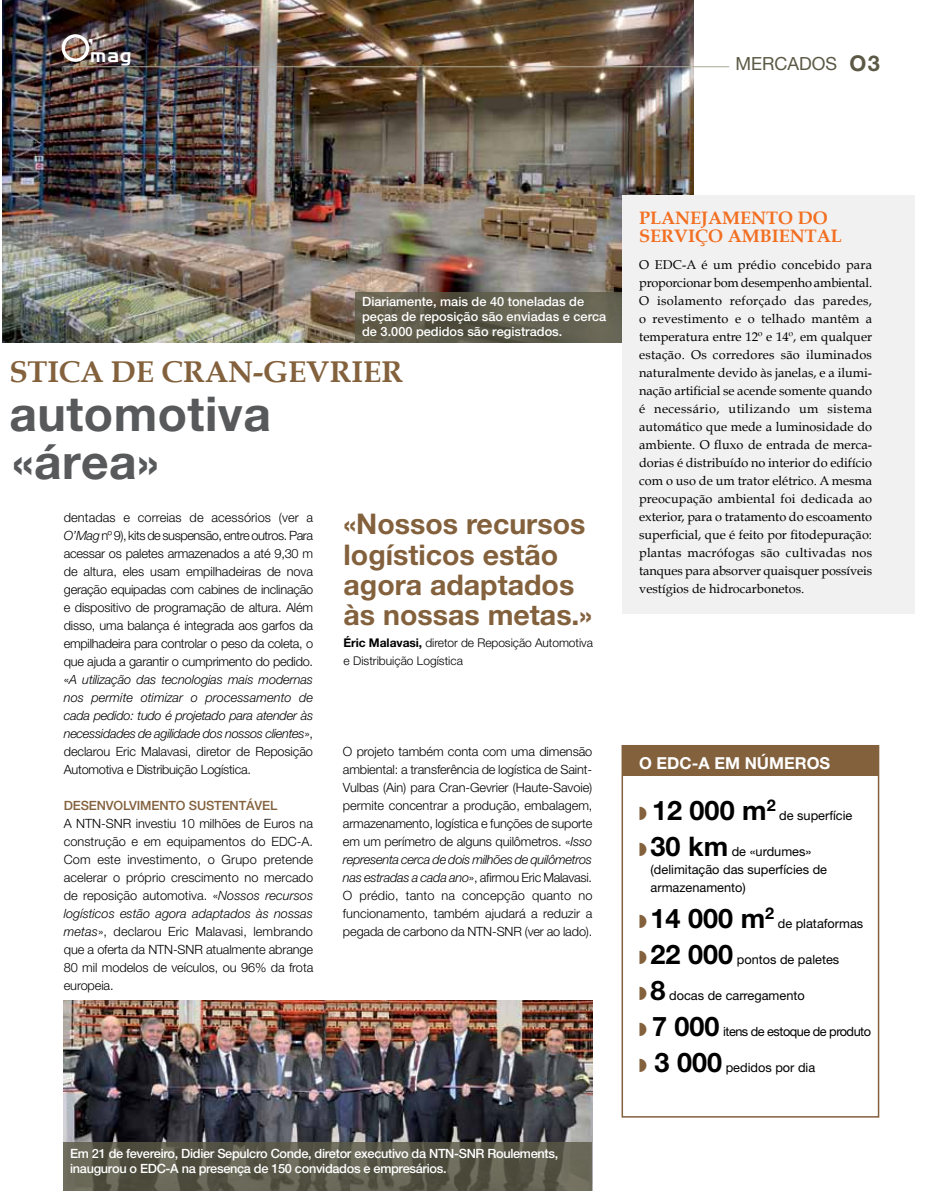
<style>
.page{position:relative;width:936px;height:1191px;background:#fff}
.page>*{position:absolute;margin:0;border:0;box-sizing:border-box;transform-origin:0 0}
.t1{font:700 48px/48px "Helvetica Neue";letter-spacing:.01em;color:#58595b}
.t2{font:700 30px "Book Antiqua";color:#83613d}
.t3{font:700 28.5px/30px "Helvetica Neue";color:#83613d}
.t4{font:700 27px "Helvetica Neue";color:#000}
.t5{font:18.45px "Handel Gothic BT";color:#fff}
.t6{font:700 18px/18px "Book Antiqua";color:#f36f21}
.t7{font:18px "Helvetica Neue";color:#5b5945}
.t8{font:700 16.5px "Helvetica Neue";color:#fff}
.t9{font:300 12.75px/18px "Helvetica Neue";letter-spacing:-.01em;color:#000;text-align:justify}
.t10{font:12.75px/18px "Book Antiqua";color:#000;text-align:justify}
.t11{font:12.75px/18px "Helvetica Neue";color:#000}
.t12{font:500 12.75px "Helvetica Neue";letter-spacing:-.025em;color:#fff}
.t13{font:500 12.75px/15px "Helvetica Neue";color:#fff}
.t14{font:12.75px "Helvetica Neue";letter-spacing:-.04em;color:#000}
.t15{font:500 12.75px "Helvetica Neue";letter-spacing:-.01em;color:#83613d}
.t16{font:300 12px/18px "Helvetica Neue";letter-spacing:-.005em;color:#000}
.s1{font-weight:700;font-size:21.75px}
.s2{font-style:italic}
.s3{font-weight:700}
.s4{font-family:"Monotype Sorts";font-weight:400;font-size:18px;color:#83613d}
.s5{font-family:"Monotype Sorts";font-size:18px;color:#83613d}
.s6{font-weight:700;font-size:27px}
</style>
<div class="page">
<div style="left:621px;top:745px;width:258px;height:372px;border:2px solid #83613d"></div>
<img style="left:2px;top:0;width:691px;height:342px">
<div style="left:622px;top:195px;width:292px;height:419px;background:#f1f1f2"></div>
<hr style="left:63px;top:66px;width:666px;height:1px;background:#aaa998">
<img style="left:64px;top:1000px;width:529px;height:191px">
<svg style="left:62px;top:34px;width:27px;height:28px"></svg>
<svg style="left:355px;top:292px;width:266px;height:50px;background:#5f5c4b"></svg>
<svg style="left:64px;top:1141px;width:528px;height:50px;background:#5b594b"></svg>
<div style="left:622px;top:745px;width:256px;height:31px;background:#83613d"></div>
<h3 class="t5" style="left:88px;top:44px;width:45px"><sup>’</sup>mag</h3>
<h3 class="t7" style="left:735px;top:53px;width:146px">MERCADOS <span class="s1">O3</span></h3>
<p class="t13" style="left:362px;top:294px;width:246px">Diariamente, mais de 40 toneladas de peças de reposição são enviadas e cerca de 3.000 pedidos são registrados.</p>
<h2 class="t2" style="left:10px;top:354px;width:395px">STICA DE CRAN-GEVRIER</h2>
<h1 class="t1" style="left:10px;top:389px;width:263px">automotiva «área»</h1>
<p class="t9" style="left:64px;top:508px;width:251px">dentadas e correias de acessórios (ver a <span class="s2">O’Mag</span> nº 9), kits de suspensão, entre outros. Para acessar os paletes armazenados a até 9,30 m de altura, eles usam empilhadeiras de nova geração equipadas com cabines de inclinação e dispositivo de programação de altura. Além disso, uma balança é integrada aos garfos da empilhadeira para controlar o peso da coleta, o que ajuda a garantir o cumprimento do pedido. «<span class="s2">A utilização das tecnologias mais modernas nos permite otimizar o processamento de cada pedido: tudo é projetado para atender às necessidades de agilidade dos nossos clientes</span>», declarou Eric Malavasi, diretor de Reposição Automotiva e Distribuição Logística.</p>
<p class="t15" style="left:64px;top:798px;width:211px">Desenvolvimento sustentável</p>
<p class="t9" style="left:64px;top:814px;width:251px">A NTN-SNR investiu 10 milhões de Euros na construção e em equipamentos do EDC-A.<br>Com este investimento, o Grupo pretende acelerar o próprio crescimento no mercado de reposição automotiva. «<span class="s2">Nossos recursos logísticos estão agora adaptados às nossas metas</span>», declarou Eric Malavasi, lembrando que a oferta da NTN-SNR atualmente abrange 80 mil modelos de veículos, ou 96% da frota europeia.</p>
<h3 class="t3" style="left:343px;top:509px;width:250px">«Nossos recursos logísticos estão agora adaptados às nossas metas.»</h3>
<p class="t16" style="left:343px;top:633px;width:251px"><span class="s3">Éric Malavasi,</span> diretor de Reposição Automotiva e Distribuição Logística</p>
<p class="t9" style="left:343px;top:742px;width:251px">O projeto também conta com uma dimensão ambiental: a transferência de logística de Saint-Vulbas (Ain) para Cran-Gevrier (Haute-Savoie) permite concentrar a produção, embalagem, armazenamento, logística e funções de suporte em um perímetro de alguns quilômetros. «<span class="s2">Isso representa cerca de dois milhões de quilômetros nas estradas a cada ano</span>», afirmou Eric Malavasi.<br>O prédio, tanto na concepção quanto no funcionamento, também ajudará a reduzir a pegada de carbono da NTN-SNR (ver ao lado).</p>
<p class="t12" style="left:70px;top:1146px;width:368px">Em 21 de fevereiro, Didier Sepulcro Conde, diretor executivo da NTN</p>
<p class="t12" style="left:454px;top:1146px;width:106px">-SN R Roulements,</p>
<p class="t12" style="left:70px;top:1161px;width:378px">inaugurou o EDC-A na presença de 150 convidados e empresários.</p>
<h3 class="t6" style="left:639px;top:209px;width:204px">PLANEJAMENTO DO<br>SERVIÇO AMBIENTAL</h3>
<p class="t10" style="left:639px;top:255px;width:234px">O EDC-A é um prédio concebido para proporcionar bom desempenho ambiental.<br>O isolamento reforçado das paredes, o revestimento e o telhado mantêm a temperatura entre 12º e 14º, em qualquer estação. Os corredores são iluminados naturalmente devido às janelas, e a ilumi&shy;nação artificial se acende somente quando é necessário, utilizando um sistema automático que mede a luminosidade do ambiente. O fluxo de entrada de merca&shy;dorias é distribuído no interior do edifício com o uso de um trator elétrico. A mesma preocupação ambiental foi dedicada ao exterior, para o tratamento do escoamento superficial, que é feito por fitodepuração: plantas macrófogas são cultivadas nos tanques para absorver quaisquer possíveis vestígios de hidrocarbonetos.</p>
<p class="t8" style="left:639px;top:752px;width:143px">O EDC-A em números</p>
<h3 class="t4" style="left:639px;top:793px;width:138px"><span class="s4">W</span> 12 000 m<sup>2</sup></h3>
<p class="t11" style="left:779px;top:806px;width:75px">de superfície</p>
<p class="t11" style="left:650px;top:842px;width:178px;text-indent:-11px"><span class="s5">W</span> <span class="s6">30 km</span> de «urdumes» (delimitação das superfícies de armazenamento)</p>
<h3 class="t4" style="left:639px;top:901px;width:136px"><span class="s4">W</span> 14 000 m<sup>2</sup></h3>
<p class="t11" style="left:777px;top:914px;width:87px">de plataformas</p>
<p class="t11" style="left:639px;top:950px;width:202px"><span class="s5">W</span> <span class="s6">22 000</span> pontos de paletes</p>
<p class="t11" style="left:639px;top:986px;width:167px"><span class="s5">W</span> <span class="s6">8</span> docas de carregamento</p>
<p class="t14" style="left:639px;top:1023px;width:233px"><span class="s5">W</span> <span class="s6">7 000</span> itens de estoque de produto</p>
<p class="t11" style="left:639px;top:1058px;width:177px"><span class="s5">W</span> <span class="s6">3 000</span> pedidos por dia</p>
</div>
